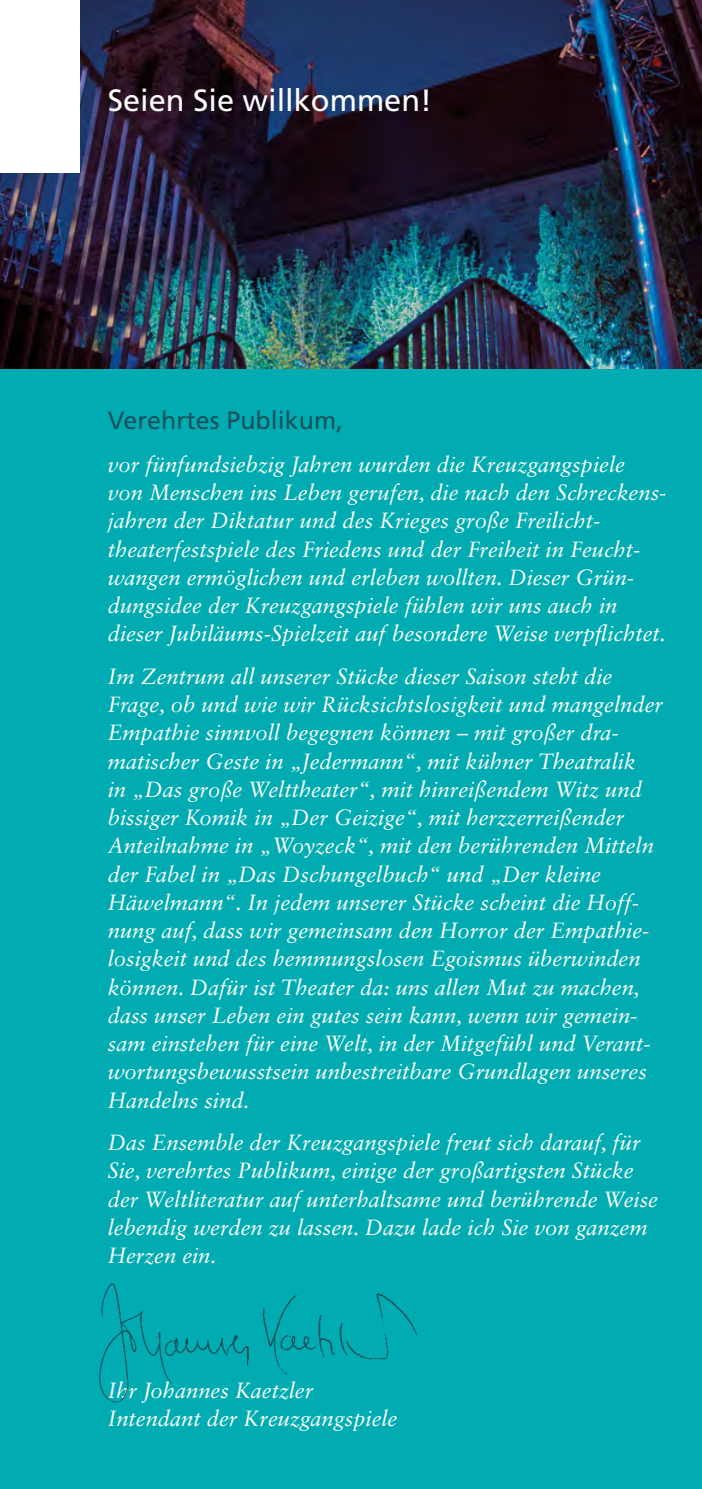
<style>
.page{position:relative;width:702px;height:1489px;background:#fff}
.page>*{position:absolute;margin:0;border:0;box-sizing:border-box;transform-origin:0 0}
.t1{font:30.75px "Frutiger";color:#fff}
.t2{font:25px "Frutiger";color:#17525f}
.t3{font:italic 22px/28.2px "Sabon LT Std";color:#fff}
</style>
<div class="page">
<div style="left:0;top:0;width:702px;height:1488px;background:#00acb1"></div>
<img style="left:0;top:0;width:701px;height:369px">
<div style="left:0;top:0;width:79px;height:173px;background:#fff"></div>
<img style="left:99px;top:1283px;width:319px;height:120px">
<h1 class="t1" style="left:108px;top:82px;width:326px">Seien Sie willkommen!</h1>
<p class="t2" style="left:108px;top:406px;width:237px">Verehrtes Publikum,</p>
<p class="t3" style="left:108px;top:450px;width:560px">vor fünfundsiebzig Jahren wurden die Kreuzgangspiele<br>von Menschen ins Leben gerufen, die nach den Schreckens&shy;jahren der Diktatur und des Krieges große Freilicht&shy;theaterfestspiele des Friedens und der Freiheit in Feucht&shy;wangen ermöglichen und erleben wollten. Dieser Grün&shy;dungsidee der Kreuzgangspiele fühlen wir uns auch in dieser Jubiläums-Spielzeit auf besondere Weise verpflichtet.</p>
<p class="t3" style="left:108px;top:662px;width:556px">Im Zentrum all unserer Stücke dieser Saison steht die Frage, ob und wie wir Rücksichtslosigkeit und mangelnder Empathie sinnvoll begegnen können – mit großer dra&shy;matischer Geste in „Jedermann“, mit kühner Theatralik<br>in „Das große Welttheater“, mit hinreißendem Witz und bissiger Komik in „Der Geizige“, mit herzzerreißender Anteilnahme in „Woyzeck“, mit den berührenden Mitteln der Fabel in „Das Dschungelbuch“ und „Der kleine Häwelmann“. In jedem unserer Stücke scheint die Hoff&shy;nung auf, dass wir gemeinsam den Horror der Empathie&shy;losigkeit und des hemmungslosen Egoismus überwinden können. Dafür ist Theater da: uns allen Mut zu machen, dass unser Leben ein gutes sein kann, wenn wir gemein&shy;sam einstehen für eine Welt, in der Mitgefühl und Verant&shy;wortungsbewusstsein unbestreitbare Grundlagen unseres Handelns sind.</p>
<p class="t3" style="left:108px;top:1128px;width:551px">Das Ensemble der Kreuzgangspiele freut sich darauf, für Sie, verehrtes Publikum, einige der großartigsten Stücke der Weltliteratur auf unterhaltsame und berührende Weise lebendig werden zu lassen. Dazu lade ich Sie von ganzem Herzen ein.</p>
<p class="t3" style="left:108px;top:1375px;width:291px">Ihr Johannes Kaetzler<br>Intendant der Kreuzgangspiele</p>
</div>
